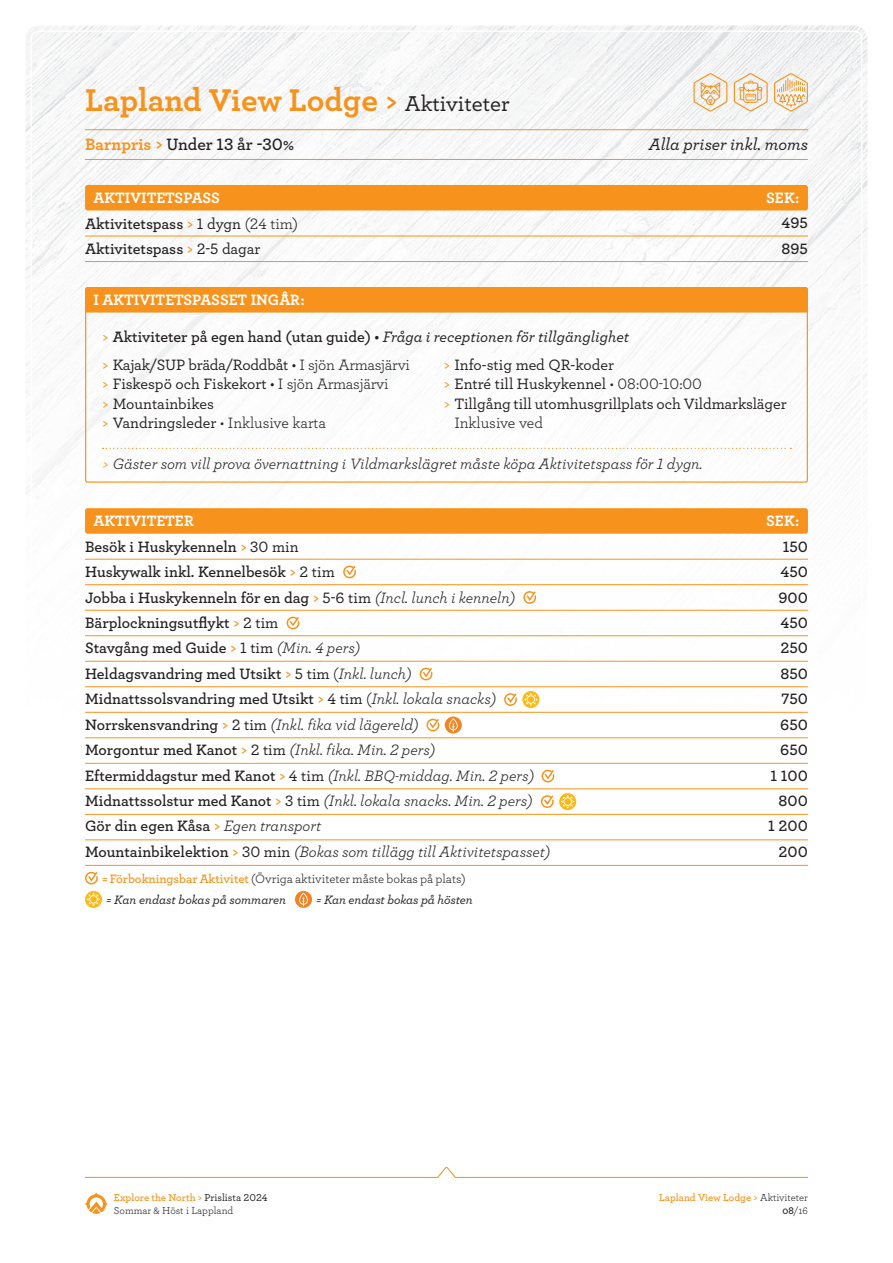
<style>
.page{position:relative;width:893px;height:1263px;background:#fff}
.page>*{position:absolute;margin:0;border:0;box-sizing:border-box;transform-origin:0 0}
.t1{font:700 33px "Archer";color:#f7931d}
.t2{font:600 17.25px "Archer";color:#231f20}
.t3{font:italic 500 17.25px "Archer";color:#231f20}
.t4{font:600 15.75px "Archer";color:#231f20}
.t5{font:italic 15.75px "Archer";color:#231f20}
.t6{font:500 15.75px "Archer";letter-spacing:-.005em;color:#231f20}
.t7{font:italic 500 15.75px "Archer";color:#231f20}
.t8{font:700 15.75px "Archer";color:#fff}
.t9{font:15.75px "Archer";color:#231f20}
.t10{font:12.75px "Archer";color:#231f20}
.t11{font:italic 500 12.75px "Archer";letter-spacing:-.005em;color:#231f20}
.t12{font:10.5px/12.6px "Archer";color:#231f20}
.t13{font:600 10.5px "Archer";color:#f7931d}
.s1{font-size:29.25px}
.s2{font-weight:500;font-size:22.5px;color:#231f20}
.s3{font-weight:700;color:#f7931d}
.s4{color:#f7931d}
.s5{font-weight:500}
.s6{font-weight:400}
.s7{font-style:normal;color:#f7931d}
.s8{font-weight:600;font-style:normal}
.s9{font-weight:500;color:#f7931d}
.s10{font-weight:400;font-style:italic}
.s11{font-weight:600;font-style:normal;color:#f7931d}
.s12{font-weight:500;font-style:normal}
.s13{font-weight:600;color:#f7931d}
.s14{font-weight:400;color:#231f20}
.s15{font-weight:600}
</style>
<div class="page">
<img style="left:26px;top:26px;width:841px;height:1167px">
<svg style="left:85px;top:1167px;width:723px;height:11px"></svg>
<svg style="left:85px;top:1193px;width:23px;height:21px"></svg>
<div style="left:85px;top:508px;width:723px;height:26px;background:#f7931d;border-radius:3px"></div>
<hr style="left:85px;top:559px;width:723px;height:1px;background:#f7931d">
<hr style="left:85px;top:584px;width:723px;height:1px;background:#f7931d">
<svg style="left:343px;top:566px;width:13px;height:12px"></svg>
<svg style="left:523px;top:591px;width:13px;height:13px"></svg>
<svg style="left:287px;top:617px;width:12px;height:12px"></svg>
<svg style="left:420px;top:668px;width:12px;height:12px"></svg>
<svg style="left:504px;top:693px;width:13px;height:13px"></svg>
<svg style="left:426px;top:719px;width:13px;height:12px"></svg>
<svg style="left:541px;top:770px;width:13px;height:12px"></svg>
<hr style="left:85px;top:610px;width:723px;height:1px;background:#f7931d">
<hr style="left:85px;top:635px;width:723px;height:1px;background:#f7931d">
<hr style="left:85px;top:661px;width:723px;height:1px;background:#f7931d">
<hr style="left:85px;top:686px;width:723px;height:1px;background:#f7931d">
<hr style="left:85px;top:712px;width:723px;height:1px;background:#f7931d">
<hr style="left:85px;top:737px;width:723px;height:1px;background:#f7931d">
<hr style="left:85px;top:129px;width:723px;height:1px;background:#f7931d">
<hr style="left:85px;top:159px;width:723px;height:1px;background:#f7931d">
<svg style="left:774px;top:73px;width:34px;height:38px"></svg>
<svg style="left:734px;top:73px;width:34px;height:38px"></svg>
<svg style="left:693px;top:73px;width:34px;height:38px"></svg>
<div style="left:85px;top:185px;width:723px;height:25px;background:#f7931d;border-radius:3px"></div>
<hr style="left:85px;top:236px;width:723px;height:1px;background:#f7931d">
<hr style="left:85px;top:261px;width:723px;height:1px;background:#f7931d">
<div style="left:85px;top:287px;width:723px;height:26px;background:#f7931d"></div>
<hr style="left:85px;top:763px;width:723px;height:1px;background:#f7931d">
<hr style="left:85px;top:788px;width:723px;height:1px;background:#f7931d">
<hr style="left:85px;top:814px;width:723px;height:1px;background:#f7931d">
<hr style="left:85px;top:839px;width:723px;height:1px;background:#f7931d">
<hr style="left:85px;top:865px;width:723px;height:1px;background:#f7931d">
<svg style="left:103px;top:448px;width:688px;height:1px"></svg>
<svg style="left:85px;top:872px;width:13px;height:12px"></svg>
<svg style="left:85px;top:891px;width:17px;height:17px"></svg>
<svg style="left:87px;top:892px;width:13px;height:14px"></svg>
<svg style="left:522px;top:691px;width:17px;height:17px"></svg>
<svg style="left:524px;top:693px;width:14px;height:13px"></svg>
<svg style="left:541px;top:795px;width:13px;height:13px"></svg>
<svg style="left:559px;top:793px;width:17px;height:17px"></svg>
<svg style="left:561px;top:795px;width:13px;height:13px"></svg>
<div style="left:295px;top:891px;width:17px;height:17px;background:#f58220;border-radius:50%"></div>
<svg style="left:299px;top:893px;width:9px;height:13px"></svg>
<svg style="left:445px;top:716px;width:17px;height:17px"></svg>
<svg style="left:449px;top:718px;width:9px;height:14px"></svg>
<p class="t1" style="left:85px;top:74px;width:426px">Lapland View Lodge <span class="s1">&gt;</span> <span class="s2">Aktiviteter</span></p>
<p class="t2" style="left:85px;top:132px;width:211px"><span class="s3">Barnpris &gt;</span> Under 13 år -30%</p>
<p class="t3" style="left:649px;top:132px;width:161px">Alla priser inkl. moms</p>
<p class="t8" style="left:94px;top:185px;width:128px">AKTIVITETSPASS</p>
<p class="t4" style="left:85px;top:211px;width:215px">Aktivitetspass <span class="s4">&gt;</span> <span class="s5">1 dygn</span> <span class="s6">(24 tim)</span></p>
<p class="t4" style="left:85px;top:237px;width:177px">Aktivitetspass <span class="s4">&gt;</span> <span class="s5">2-5 dagar</span></p>
<p class="t8" style="left:766px;top:185px;width:35px">SEK:</p>
<p class="t4" style="left:782px;top:211px;width:28px">495</p>
<p class="t4" style="left:781px;top:237px;width:28px">895</p>
<p class="t8" style="left:94px;top:287px;width:213px">I AKTIVITETSPASSET INGÅR:</p>
<p class="t7" style="left:102px;top:325px;width:529px"><span class="s7">&gt;</span> <span class="s8">Aktiviteter på egen hand (utan guide) •</span> Fråga i receptionen för tillgänglighet</p>
<p class="t6" style="left:102px;top:353px;width:309px"><span class="s4">&gt;</span> Kajak/SUP bräda/Roddbåt • <span class="s6">I sjön Armasjärvi</span></p>
<p class="t6" style="left:102px;top:373px;width:288px"><span class="s4">&gt;</span> Fiskespö och Fiskekort • <span class="s6">I sjön Armasjärvi</span></p>
<p class="t6" style="left:102px;top:392px;width:114px"><span class="s4">&gt;</span> Mountainbikes</p>
<p class="t9" style="left:102px;top:412px;width:226px"><span class="s9">&gt;</span> <span class="s5">Vandringsleder</span> • Inklusive karta</p>
<p class="t6" style="left:444px;top:353px;width:172px"><span class="s4">&gt;</span> Info-stig med QR-koder</p>
<p class="t6" style="left:444px;top:373px;width:260px"><span class="s4">&gt;</span> Entré till Huskykennel <span class="s6">• 08:00-10:00</span></p>
<p class="t6" style="left:444px;top:392px;width:344px"><span class="s4">&gt;</span> Tillgång till utomhusgrillplats och Vildmarksläger</p>
<p class="t9" style="left:454px;top:412px;width:90px">Inklusive ved</p>
<p class="t5" style="left:102px;top:453px;width:602px"><span class="s4">&gt;</span> Gäster som vill prova övernattning i Vildmarkslägret måste köpa Aktivitetspass för 1 dygn.</p>
<p class="t8" style="left:94px;top:509px;width:102px">AKTIVITETER</p>
<p class="t4" style="left:85px;top:535px;width:215px">Besök i Huskykenneln <span class="s4">&gt;</span> <span class="s5">30 min</span></p>
<p class="t4" style="left:85px;top:560px;width:251px">Huskywalk inkl. Kennelbesök <span class="s4">&gt;</span> <span class="s5">2 tim</span></p>
<p class="t4" style="left:85px;top:585px;width:432px">Jobba i Huskykenneln för en dag <span class="s4">&gt;</span> <span class="s5">5-6 tim</span> <span class="s10">(Incl. lunch i kenneln)</span></p>
<p class="t4" style="left:85px;top:611px;width:195px">Bärplockningsutflykt <span class="s4">&gt;</span> <span class="s5">2 tim</span></p>
<p class="t4" style="left:85px;top:636px;width:277px">Stavgång med Guide <span class="s4">&gt;</span> <span class="s5">1 tim</span> <span class="s10">(Min. 4 pers)</span></p>
<p class="t4" style="left:85px;top:662px;width:328px">Heldagsvandring med Utsikt <span class="s4">&gt;</span> <span class="s5">5 tim</span> <span class="s6">(</span><span class="s10">Inkl. lunch)</span></p>
<p class="t4" style="left:85px;top:687px;width:413px">Midnattssolsvandring med Utsikt <span class="s4">&gt;</span> <span class="s5">4 tim</span> <span class="s6">(</span><span class="s10">Inkl. lokala snacks)</span></p>
<p class="t5" style="left:85px;top:713px;width:335px"><span class="s8">Norrskensvandring</span> <span class="s11">&gt;</span> <span class="s12">2 tim</span> (Inkl. fika vid lägereld)</p>
<p class="t5" style="left:85px;top:739px;width:352px"><span class="s8">Morgontur med Kanot</span> <span class="s11">&gt;</span> <span class="s12">2 tim</span> (Inkl. fika. Min. 2 pers)</p>
<p class="t5" style="left:85px;top:764px;width:450px"><span class="s8">Eftermiddagstur med Kanot</span> <span class="s11">&gt;</span> <span class="s12">4 tim</span> (Inkl. BBQ-middag. Min. 2 pers)</p>
<p class="t5" style="left:85px;top:789px;width:449px"><span class="s8">Midnattssolstur med Kanot</span> <span class="s11">&gt;</span> <span class="s12">3 tim</span> (Inkl. lokala snacks. Min. 2 pers)</p>
<p class="t4" style="left:85px;top:814px;width:238px">Gör din egen Kåsa <span class="s4">&gt;</span> <span class="s10">Egen transport</span></p>
<p class="t5" style="left:85px;top:840px;width:467px"><span class="s8">Mountainbikelektion</span> <span class="s11">&gt;</span> <span class="s12">30 min</span> (Bokas som tillägg till Aktivitetspasset)</p>
<p class="t10" style="left:102px;top:870px;width:365px"><span class="s13">= Förbokningsbar Aktivitet</span> (Övriga aktiviteter måste bokas på plats)</p>
<p class="t11" style="left:106px;top:890px;width:181px">= Kan endast bokas på sommaren</p>
<p class="t11" style="left:316px;top:890px;width:158px">= Kan endast bokas på hösten</p>
<p class="t8" style="left:766px;top:509px;width:35px">SEK:</p>
<p class="t4" style="left:783px;top:535px;width:27px">150</p>
<p class="t4" style="left:780px;top:560px;width:29px">450</p>
<p class="t4" style="left:778px;top:585px;width:31px">900</p>
<p class="t4" style="left:780px;top:611px;width:29px">450</p>
<p class="t4" style="left:780px;top:636px;width:29px">250</p>
<p class="t4" style="left:780px;top:662px;width:29px">850</p>
<p class="t4" style="left:781px;top:687px;width:28px">750</p>
<p class="t4" style="left:780px;top:713px;width:29px">650</p>
<p class="t4" style="left:780px;top:738px;width:29px">650</p>
<p class="t4" style="left:770px;top:763px;width:39px">1 100</p>
<p class="t4" style="left:779px;top:789px;width:31px">800</p>
<p class="t4" style="left:768px;top:814px;width:41px">1 200</p>
<p class="t4" style="left:779px;top:840px;width:31px">200</p>
<p class="t12" style="left:114px;top:1191px;width:155px"><span class="s13">Explore the North &gt;</span> <span class="s5">Prislista 2024<br></span>Sommar &amp; Höst i Lappland</p>
<p class="t13" style="left:659px;top:1190px;width:150px">Lapland View Lodge &gt; <span class="s14">Aktiviteter</span></p>
<p class="t12" style="left:783px;top:1203px;width:27px"><span class="s15">08</span>/16</p>
</div>
